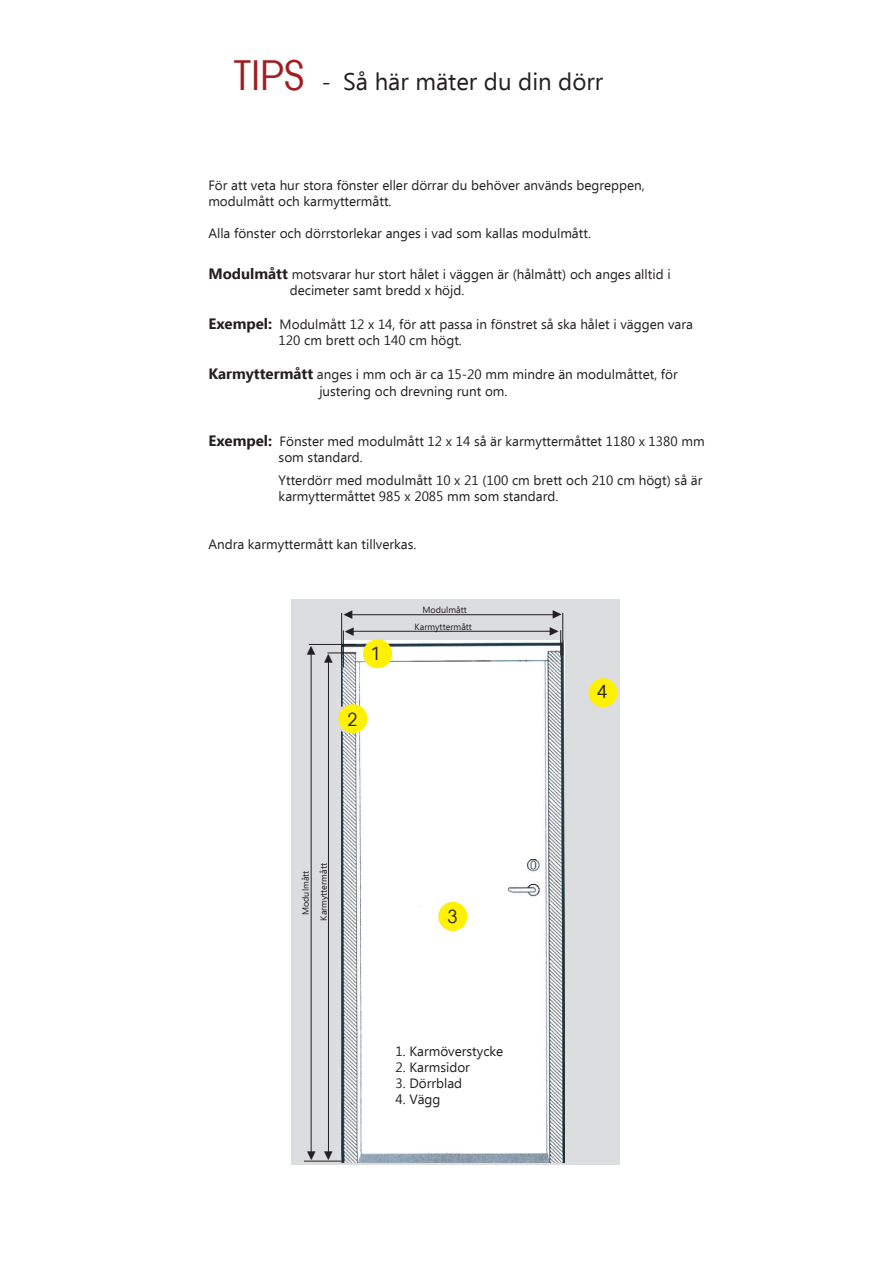
<style>
.page{position:relative;width:893px;height:1263px;background:#fff}
.page>*{position:absolute;margin:0;border:0;box-sizing:border-box;transform-origin:0 0}
.t1{font:24px "Ebrima";color:#231f20}
.t2{font:18px "Minion Pro";color:#231f20}
.t3{font:18px "Atlanta";color:#231f20}
.t4{font:13.5px "Ebrima";color:#231f20}
.t5{font:9px "Ebrima";color:#231f20}
.s1{font-family:"Atlanta";font-size:40.5px;color:#a21d20}
.s2{font-size:22.5px}
.s3{font-weight:700;font-size:15px}
</style>
<div class="page">
<div style="left:291px;top:600px;width:329px;height:565px;background:#dcdddf"></div>
<img style="left:341px;top:641px;width:224px;height:521px">
<div style="left:363px;top:639px;width:29px;height:29px;background:#fff101;border-radius:50%"></div>
<div style="left:338px;top:704px;width:29px;height:29px;background:#fff101;border-radius:50%"></div>
<div style="left:438px;top:902px;width:29px;height:29px;background:#fff101;border-radius:50%"></div>
<div style="left:588px;top:678px;width:29px;height:29px;background:#fff101;border-radius:50%"></div>
<div style="left:401px;top:691px;width:92px;height:72px;background:#fff"></div>
<svg style="left:327px;top:653px;width:29px;height:1px"></svg>
<hr style="left:304px;top:1161px;width:37px;height:1px;background:#231f20">
<hr style="left:309px;top:644px;width:46px;height:1px;background:#231f20">
<hr style="left:343px;top:630px;width:1px;height:38px;background:#231f20">
<hr style="left:341px;top:613px;width:1px;height:47px;background:#231f20">
<hr style="left:562px;top:613px;width:1px;height:42px;background:#231f20">
<svg style="left:560px;top:630px;width:1px;height:26px"></svg>
<hr style="left:348px;top:631px;width:207px;height:1px;background:#231f20">
<hr style="left:348px;top:614px;width:209px;height:1px;background:#231f20">
<hr style="left:328px;top:662px;width:1px;height:494px;background:#231f20">
<hr style="left:311px;top:653px;width:1px;height:500px;background:#231f20">
<p class="t1" style="left:234px;top:64px;width:371px"><span class="s1">TIPS</span> <span class="s2">-</span> Så här mäter du din dörr</p>
<p class="t4" style="left:208px;top:175px;width:438px">För att veta hur stora fönster eller dörrar du behöver används begreppen,</p>
<p class="t4" style="left:208px;top:192px;width:185px">modulmått och karmyttermått.</p>
<p class="t4" style="left:208px;top:224px;width:384px">Alla fönster och dörrstorlekar anges i vad som kallas modulmått.</p>
<p class="t4" style="left:208px;top:264px;width:464px"><span class="s3">Modulmått</span> motsvarar hur stort hålet i väggen är (hålmått) och anges alltid i</p>
<p class="t4" style="left:290px;top:280px;width:176px">decimeter samt bredd x höjd.</p>
<p class="t4" style="left:208px;top:315px;width:486px"><span class="s3">Exempel:</span> Modulmått 12 x 14, för att passa in fönstret så ska hålet i väggen vara</p>
<p class="t4" style="left:279px;top:331px;width:185px">120 cm brett och 140 cm högt.</p>
<p class="t4" style="left:208px;top:365px;width:471px"><span class="s3">Karmyttermått</span> anges i mm och är ca 15-20 mm mindre än modulmåttet, för</p>
<p class="t4" style="left:319px;top:381px;width:190px">justering och drevning runt om.</p>
<p class="t4" style="left:208px;top:432px;width:498px"><span class="s3">Exempel:</span> Fönster med modulmått 12 x 14 så är karmyttermåttet 1180 x 1380 mm</p>
<p class="t4" style="left:279px;top:448px;width:86px">som standard.</p>
<p class="t4" style="left:279px;top:470px;width:425px">Ytterdörr med modulmått 10 x 21 (100 cm brett och 210 cm högt) så är</p>
<p class="t4" style="left:279px;top:486px;width:281px">karmyttermåttet 985 x 2085 mm som standard.</p>
<p class="t4" style="left:208px;top:535px;width:210px">Andra karmyttermått kan tillverkas.</p>
<p class="t2" style="left:298px;top:656px;width:12px;rotate:-90deg">▶</p>
<p class="t2" style="left:315px;top:664px;width:12px;rotate:-90deg">▶</p>
<p class="t5" style="left:422px;top:604px;width:46px">Modulmått</p>
<p class="t2" style="left:354px;top:628px;width:12px;rotate:-180deg">▶</p>
<p class="t2" style="left:355px;top:645px;width:12px;rotate:-180deg">▶</p>
<p class="t5" style="left:415px;top:620px;width:59px">Karmyttermått</p>
<p class="t3" style="left:371px;top:640px;width:11px">1</p>
<p class="t3" style="left:347px;top:706px;width:11px">2</p>
<p class="t2" style="left:552px;top:602px;width:12px">▶</p>
<p class="t2" style="left:549px;top:618px;width:12px">▶</p>
<p class="t3" style="left:597px;top:679px;width:11px">4</p>
<p class="t5" style="left:299px;top:915px;width:46px;rotate:-90deg">Modulmått</p>
<p class="t5" style="left:317px;top:921px;width:59px;rotate:-90deg">Karmyttermått</p>
<p class="t2" style="left:325px;top:1150px;width:12px;rotate:90deg">▶</p>
<p class="t2" style="left:342px;top:1150px;width:12px;rotate:90deg">▶</p>
<p class="t3" style="left:447px;top:903px;width:11px">3</p>
<p class="t4" style="left:395px;top:1041px;width:109px">1. Karmöverstycke</p>
<p class="t4" style="left:395px;top:1057px;width:76px">2. Karmsidor</p>
<p class="t4" style="left:395px;top:1073px;width:68px">3. Dörrblad</p>
<p class="t4" style="left:395px;top:1090px;width:47px">4. Vägg</p>
</div>
